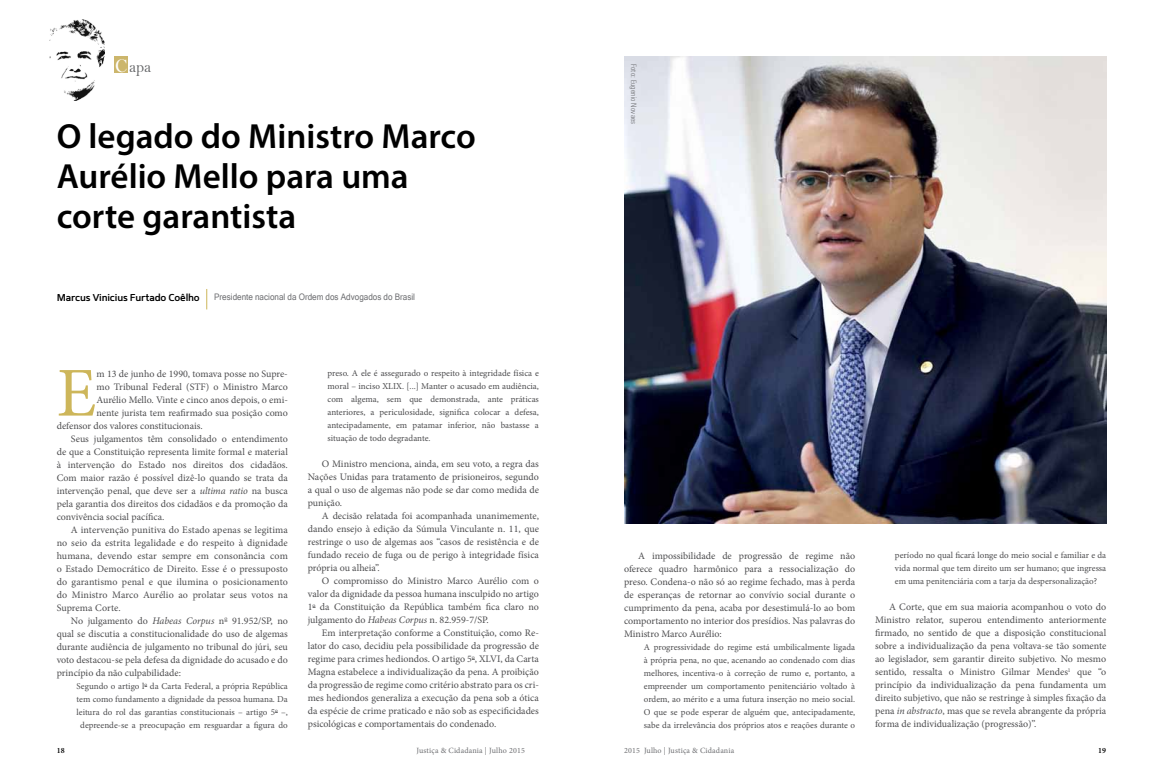
<style>
.page{position:relative;width:1163px;height:780px;background:#fff}
.page>*{position:absolute;margin:0;border:0;box-sizing:border-box;transform-origin:0 0}
.t1{font:70px "Minion Pro";color:#cdb65a}
.t2{font:600 35px/40px "Myriad Pro";color:#000}
.t3{font:16.8px "Bell";color:#636466;scale:.95 1}
.t4{font:10px/13px "Minion Pro";color:#4d4d4f;text-align:justify}
.t5{font:600 10px "Mentone";letter-spacing:-.02em;color:#000}
.t6{font:9px/13px "Minion Pro";color:#4d4d4f;text-align:justify}
.t7{font:9px "Microsoft Sans Serif";color:#6d6e71;scale:.9 1}
.t8{font:8px "Minion Pro";letter-spacing:.02em;color:#6d6e71}
.t9{font:600 8px "Minion Pro";color:#000}
.t10{font:300 condensed 7.5px "Zurich BT";letter-spacing:.015em;color:#6d6e71}
.s1{font-size:19.5px;color:#fff}
.s2{font-style:italic}
</style>
<div class="page">
<img style="left:624px;top:57px;width:482px;height:466px">
<svg style="left:206px;top:289px;width:1px;height:20px"></svg>
<svg style="left:115px;top:57px;width:13px;height:16px"></svg>
<img style="left:50px;top:19px;width:54px;height:81px">
<h3 class="t3" style="left:115px;top:56px;width:40px"><span class="s1">C</span>apa</h3>
<h2 class="t2" style="left:57px;top:116px;width:420px">O legado do Ministro Marco<br>Aurélio Mello para uma corte garantista</h2>
<p class="t5" style="left:57px;top:291px;width:144px">Marcus Vinicius Furtado Coêlho</p>
<p class="t7" style="left:214px;top:292px;width:225px">Presidente nacional da Ordem dos Advogados do Brasil</p>
<h1 class="t1" style="left:57px;top:346px;width:41px">E</h1>
<p class="t4" style="left:96px;top:367px;width:193px">m 13 de junho de 1990, tomava posse no Supre-</p>
<p class="t4" style="left:96px;top:380px;width:193px">mo Tribunal Federal (STF) o Ministro Marco</p>
<p class="t4" style="left:96px;top:393px;width:193px">Aurélio Mello. Vinte e cinco anos depois, o emi-</p>
<p class="t4" style="left:96px;top:406px;width:193px">nente jurista tem reafirmado sua posição como</p>
<p class="t4" style="left:57px;top:419px;width:147px">defensor dos valores constitucionais.</p>
<p class="t4" style="left:71px;top:432px;width:218px">Seus julgamentos têm consolidado o entendimento</p>
<p class="t4" style="left:57px;top:445px;width:233px">de que a Constituição representa limite formal e material</p>
<p class="t4" style="left:57px;top:458px;width:233px">à intervenção do Estado nos direitos dos cidadãos.</p>
<p class="t4" style="left:57px;top:471px;width:233px">Com maior razão é possível dizê-lo quando se trata da</p>
<p class="t4" style="left:57px;top:484px;width:233px">intervenção penal, que deve ser a <span class="s2">ultima ratio</span> na busca</p>
<p class="t4" style="left:57px;top:497px;width:233px">pela garantia dos direitos dos cidadãos e da promoção da</p>
<p class="t4" style="left:57px;top:510px;width:109px">convivência social pacífica.</p>
<p class="t4" style="left:71px;top:523px;width:218px">A intervenção punitiva do Estado apenas se legitima</p>
<p class="t4" style="left:57px;top:536px;width:233px">no seio da estrita legalidade e do respeito à dignidade</p>
<p class="t4" style="left:57px;top:549px;width:233px">humana, devendo estar sempre em consonância com</p>
<p class="t4" style="left:57px;top:562px;width:233px">o Estado Democrático de Direito. Esse é o pressuposto</p>
<p class="t4" style="left:57px;top:575px;width:233px">do garantismo penal e que ilumina o posicionamento</p>
<p class="t4" style="left:57px;top:588px;width:233px">do Ministro Marco Aurélio ao prolatar seus votos na</p>
<p class="t4" style="left:57px;top:601px;width:65px">Suprema Corte.</p>
<p class="t4" style="left:71px;top:614px;width:218px">No julgamento do <span class="s2">Habeas Corpus</span> n<sup>o</sup> 91.952/SP, no</p>
<p class="t4" style="left:57px;top:627px;width:232px">qual se discutia a constitucionalidade do uso de algemas</p>
<p class="t4" style="left:57px;top:640px;width:233px">durante audiência de julgamento no tribunal do júri, seu</p>
<p class="t4" style="left:57px;top:653px;width:233px">voto destacou-se pela defesa da dignidade do acusado e do</p>
<p class="t4" style="left:57px;top:666px;width:126px">princípio da não culpabilidade:</p>
<p class="t6" style="left:77px;top:679px;width:213px;text-align:center">Segundo o artigo l<sup>o</sup> da Carta Federal, a própria República tem como fundamento a dignidade da pessoa humana. Da leitura do rol das garantias constitucionais – artigo 5<sup>o</sup> –, depreende-se a preocupação em resguardar a figura do</p>
<p class="t6" style="left:327px;top:366px;width:213px">preso. A ele é assegurado o respeito à integridade física e moral – inciso XLIX. [...] Manter o acusado em audiência, com algema, sem que demonstrada, ante práticas anteriores, a periculosidade, significa colocar a defesa, antecipadamente, em patamar inferior, não bastasse a situação de todo degradante.</p>
<p class="t4" style="left:308px;top:457px;width:233px;text-indent:14px">O Ministro menciona, ainda, em seu voto, a regra das Nações Unidas para tratamento de prisioneiros, segundo a qual o uso de algemas não pode se dar como medida de punição.</p>
<p class="t4" style="left:308px;top:509px;width:233px;text-indent:14px">A decisão relatada foi acompanhada unanimemente, dando ensejo à edição da Súmula Vinculante n. 11, que restringe o uso de algemas aos “casos de resistência e de fundado receio de fuga ou de perigo à integridade física própria ou alheia”.</p>
<p class="t4" style="left:308px;top:574px;width:233px;text-indent:14px">O compromisso do Ministro Marco Aurélio com o valor da dignidade da pessoa humana insculpido no artigo 1<sup>o</sup> da Constituição da República também fica claro no julgamento do <span class="s2">Habeas Corpus</span> n. 82.959-7/SP.</p>
<p class="t4" style="left:308px;top:626px;width:233px;text-indent:14px">Em interpretação conforme a Constituição, como Re&shy;lator do caso, decidiu pela possibilidade da progressão de regime para crimes hediondos. O artigo 5<sup>o</sup>, XLVI, da Carta Magna estabelece a individualização da pena. A proibição da progressão de regime como critério abstrato para os cri&shy;mes hediondos generaliza a execução da pena sob a ótica da espécie de crime praticado e não sob as especificidades psicológicas e comportamentais do condenado.</p>
<p class="t10" style="left:638px;top:64px;width:62px;rotate:90deg">Foto: Eugenio Novaes</p>
<p class="t4" style="left:624px;top:549px;width:233px;text-indent:14px">A impossibilidade de progressão de regime não oferece quadro harmônico para a ressocialização do preso. Condena-o não só ao regime fechado, mas à perda de esperanças de retornar ao convívio social durante o cumprimento da pena, acaba por desestimulá-lo ao bom comportamento no interior dos presídios. Nas palavras do Ministro Marco Aurélio:</p>
<p class="t6" style="left:643px;top:640px;width:213px">A progressividade do regime está umbilicalmente ligada à própria pena, no que, acenando ao condenado com dias melhores, incentiva-o à correção de rumo e, portanto, a empreender um comportamento penitenciário voltado à ordem, ao mérito e a uma futura inserção no meio social.<br>O que se pode esperar de alguém que, antecipadamente, sabe da irrelevância dos próprios atos e reações durante o</p>
<p class="t6" style="left:894px;top:549px;width:213px">período no qual ficará longe do meio social e familiar e da vida normal que tem direito um ser humano; que ingressa em uma penitenciária com a tarja da despersonalização?</p>
<p class="t4" style="left:874px;top:600px;width:233px;text-indent:14px">A Corte, que em sua maioria acompanhou o voto do Ministro relator, superou entendimento anteriormente firmado, no sentido de que a disposição constitucional sobre a individualização da pena voltava-se tão somente ao legislador, sem garantir direito subjetivo. No mesmo sentido, ressalta o Ministro Gilmar Mendes<sup>1</sup> que “o princípio da individualização da pena fundamenta um direito subjetivo, que não se restringe à simples fixação da pena <span class="s2">in abstracto</span>, mas que se revela abrangente da própria forma de individualização (progressão)”.</p>
<p class="t9" style="left:57px;top:744px;width:10px">18</p>
<p class="t8" style="left:416px;top:745px;width:110px">Justiça &amp; Cidadania | Julho 2015</p>
<p class="t8" style="left:624px;top:745px;width:112px">2015 Julho | Justiça &amp; Cidadania</p>
<p class="t9" style="left:1097px;top:744px;width:10px">19</p>
</div>
